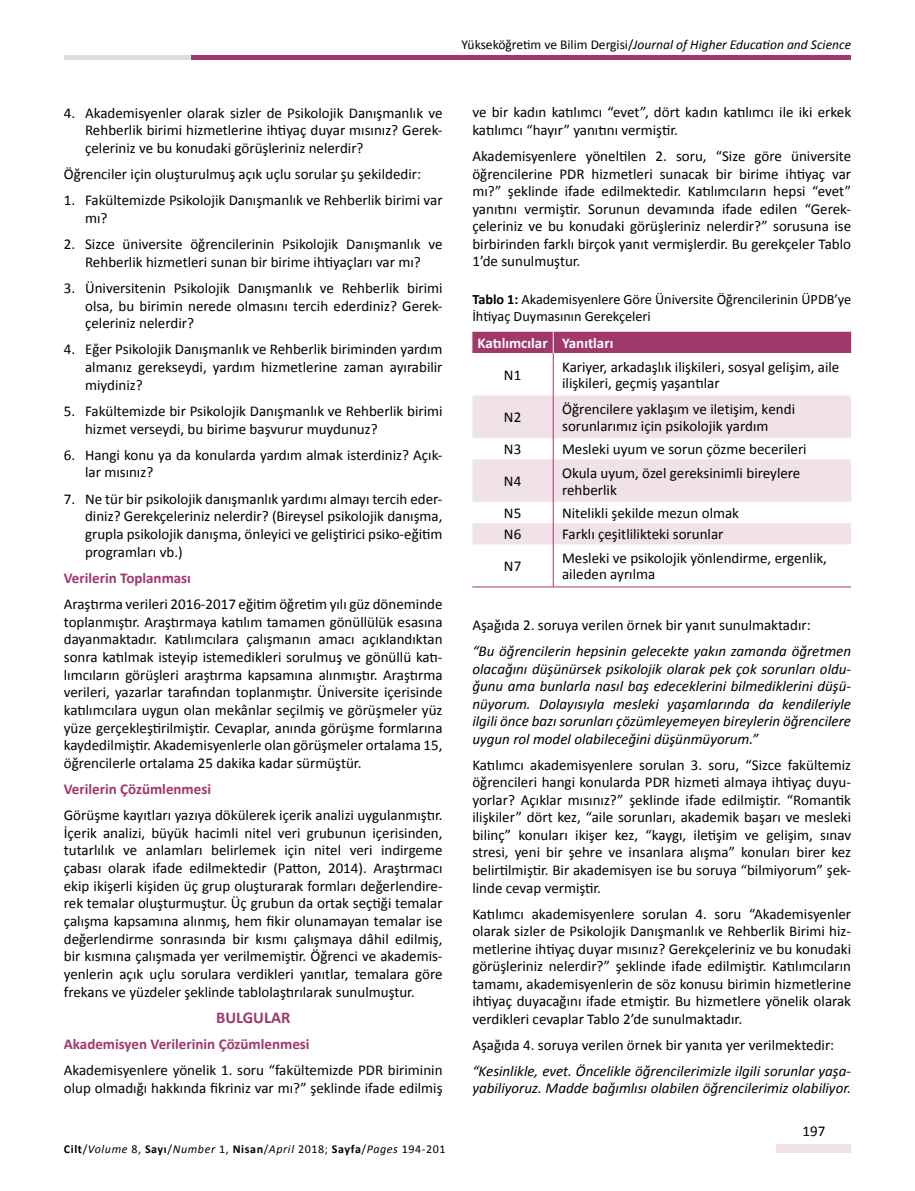
<style>
.page{position:relative;width:915px;height:1191px;background:#fff}
.page>*{position:absolute;margin:0;border:0;box-sizing:border-box;transform-origin:0 0}
.t1{font:700 16.5px "Calibri";color:#a0386c}
.t2{font:15px/17.7px "Calibri";color:#000}
.t3{font:italic 15px/17.5px "Calibri";color:#000;text-align:justify}
.t4{font:700 15px "Calibri";color:#a0386c}
.t5{font:700 15px "Calibri";color:#fff}
.t6{font:14.25px/17.2px "Calibri";color:#000}
.t7{font:italic 13.5px "Calibri";color:#000}
.t8{font:italic 12px "Calibri";letter-spacing:.05em;color:#000}
.s1{font-style:normal}
.s2{font-weight:700;font-style:normal}
.s3{font-weight:700}
</style>
<div class="page">
<div style="left:776px;top:1144px;width:74px;height:8px;background:#f1e2ea"></div>
<div style="left:64px;top:55px;width:132px;height:5px;background:#dcddde"></div>
<div style="left:191px;top:55px;width:659px;height:5px;background:#a0386c"></div>
<svg style="left:472px;top:395px;width:378px;height:149px;fill:#f1e2ea"></svg>
<hr style="left:552px;top:353px;width:1px;height:42px;background:#a0386c">
<hr style="left:552px;top:395px;width:1px;height:43px;background:#a0386c">
<svg style="left:552px;top:438px;width:1px;height:21px"></svg>
<hr style="left:552px;top:459px;width:1px;height:43px;background:#a0386c">
<svg style="left:552px;top:502px;width:1px;height:42px"></svg>
<hr style="left:552px;top:544px;width:1px;height:42px;background:#a0386c">
<div style="left:472px;top:332px;width:378px;height:21px;background:#a0386c"></div>
<hr style="left:472px;top:586px;width:81px;height:1px;background:#a0386c">
<hr style="left:553px;top:586px;width:297px;height:1px;background:#a0386c">
<p class="t7" style="left:461px;top:36px;width:391px"><span class="s1">Yükseköğretim ve Bilim Dergisi/</span>Journal of Higher Education and Science</p>
<p class="t2" style="left:85px;top:104px;width:359px;text-align:justify;text-indent:-21px">4. Akademisyenler olarak sizler de Psikolojik Danışmanlık ve Rehberlik birimi hizmetlerine ihtiyaç duyar mısınız? Gerek&shy;çeleriniz ve bu konudaki görüşleriniz nelerdir?</p>
<p class="t2" style="left:64px;top:165px;width:358px">Öğrenciler için oluşturulmuş açık uçlu sorular şu şekildedir:</p>
<p class="t2" style="left:85px;top:191px;width:359px;text-indent:-21px">1. Fakültemizde Psikolojik Danışmanlık ve Rehberlik birimi var mı?</p>
<p class="t2" style="left:64px;top:235px;width:380px;text-align:center">2. Sizce üniversite öğrencilerinin Psikolojik Danışmanlık ve<br>Rehberlik hizmetleri sunan bir birime ihtiyaçları var mı?</p>
<p class="t2" style="left:85px;top:279px;width:359px;text-align:justify;text-indent:-21px">3. Üniversitenin Psikolojik Danışmanlık ve Rehberlik birimi olsa, bu birimin nerede olmasını tercih ederdiniz? Gerek&shy;çeleriniz nelerdir?</p>
<p class="t2" style="left:85px;top:340px;width:359px;text-align:justify;text-indent:-21px">4. Eğer Psikolojik Danışmanlık ve Rehberlik biriminden yardım almanız gerekseydi, yardım hizmetlerine zaman ayırabilir miydiniz?</p>
<p class="t2" style="left:85px;top:402px;width:359px;text-indent:-21px">5. Fakültemizde bir Psikolojik Danışmanlık ve Rehberlik birimi hizmet verseydi, bu birime başvurur muydunuz?</p>
<p class="t2" style="left:85px;top:446px;width:359px;text-indent:-21px">6. Hangi konu ya da konularda yardım almak isterdiniz? Açık&shy;lar mısınız?</p>
<p class="t2" style="left:85px;top:490px;width:359px;text-align:justify;text-indent:-21px">7. Ne tür bir psikolojik danışmanlık yardımı almayı tercih eder&shy;diniz? Gerekçeleriniz nelerdir? (Bireysel psikolojik danışma, grupla psikolojik danışma, önleyici ve geliştirici psiko-eğitim programları vb.)</p>
<p class="t4" style="left:64px;top:568px;width:129px">Verilerin Toplanması</p>
<p class="t2" style="left:64px;top:595px;width:380px;text-align:justify">Araştırma verileri 2016-2017 eğitim öğretim yılı güz döneminde toplanmıştır. Araştırmaya katılım tamamen gönüllülük esasına dayanmaktadır. Katılımcılara çalışmanın amacı açıklandıktan sonra katılmak isteyip istemedikleri sorulmuş ve gönüllü katı&shy;lımcıların görüşleri araştırma kapsamına alınmıştır. Araştırma verileri, yazarlar tarafından toplanmıştır. Üniversite içerisinde katılımcılara uygun olan mekânlar seçilmiş ve görüşmeler yüz yüze gerçekleştirilmiştir. Cevaplar, anında görüşme formlarına kaydedilmiştir. Akademisyenlerle olan görüşmeler ortalama 15, öğrencilerle ortalama 25 dakika kadar sürmüştür.</p>
<p class="t4" style="left:64px;top:779px;width:149px">Verilerin Çözümlenmesi</p>
<p class="t2" style="left:64px;top:806px;width:380px;text-align:justify">Görüşme kayıtları yazıya dökülerek içerik analizi uygulanmıştır.<br>İçerik analizi, büyük hacimli nitel veri grubunun içerisinden, tutarlılık ve anlamları belirlemek için nitel veri indirgeme çabası olarak ifade edilmektedir (Patton, 2014). Araştırmacı ekip ikişerli kişiden üç grup oluşturarak formları değerlendire&shy;rek temalar oluşturmuştur. Üç grubun da ortak seçtiği temalar çalışma kapsamına alınmış, hem fikir olunamayan temalar ise değerlendirme sonrasında bir kısmı çalışmaya dâhil edilmiş, bir kısmına çalışmada yer verilmemiştir. Öğrenci ve akademis&shy;yenlerin açık uçlu sorulara verdikleri yanıtlar, temalara göre frekans ve yüzdeler şeklinde tablolaştırılarak sunulmuştur.</p>
<p class="t1" style="left:216px;top:1007px;width:76px">BULGULAR</p>
<p class="t4" style="left:64px;top:1034px;width:247px">Akademisyen Verilerinin Çözümlenmesi</p>
<p class="t2" style="left:64px;top:1061px;width:380px">Akademisyenlere yönelik 1. soru “fakültemizde PDR biriminin olup olmadığı hakkında fikriniz var mı?” şeklinde ifade edilmiş</p>
<p class="t8" style="left:64px;top:1140px;width:383px"><span class="s2">Cilt</span><span class="s1">/</span>Volume <span class="s1">8,</span> <span class="s2">Sayı</span><span class="s1">/</span>Number <span class="s1">1,</span> <span class="s2">Nisan</span><span class="s1">/</span>April <span class="s1">2018;</span> <span class="s2">Sayfa</span><span class="s1">/</span>Pages <span class="s1">194-201</span></p>
<p class="t2" style="left:472px;top:104px;width:380px">ve bir kadın katılımcı “evet”, dört kadın katılımcı ile iki erkek katılımcı “hayır” yanıtını vermiştir.</p>
<p class="t2" style="left:472px;top:147px;width:380px;text-align:justify">Akademisyenlere yöneltilen 2. soru, “Size göre üniversite öğrencilerine PDR hizmetleri sunacak bir birime ihtiyaç var mı?” şeklinde ifade edilmektedir. Katılımcıların hepsi “evet” yanıtını vermiştir. Sorunun devamında ifade edilen “Gerek&shy;çeleriniz ve bu konudaki görüşleriniz nelerdir?” sorusuna ise birbirinden farklı birçok yanıt vermişlerdir. Bu gerekçeler Tablo 1’de sunulmuştur.</p>
<p class="t6" style="left:472px;top:291px;width:380px"><span class="s3">Tablo 1:</span> Akademisyenlere Göre Üniversite Öğrencilerinin ÜPDB’ye<br>İhtiyaç Duymasının Gerekçeleri</p>
<p class="t5" style="left:477px;top:333px;width:137px">Katılımcılar Yanıtları</p>
<p class="t2" style="left:504px;top:366px;width:19px">N1</p>
<p class="t2" style="left:562px;top:358px;width:279px;line-height:16.5px">Kariyer, arkadaşlık ilişkileri, sosyal gelişim, aile ilişkileri, geçmiş yaşantılar</p>
<p class="t2" style="left:504px;top:409px;width:19px">N2</p>
<p class="t2" style="left:562px;top:401px;width:234px;line-height:16.5px">Öğrencilere yaklaşım ve iletişim, kendi sorunlarımız için psikolojik yardım</p>
<p class="t2" style="left:504px;top:440px;width:19px">N3</p>
<p class="t2" style="left:562px;top:440px;width:246px">Mesleki uyum ve sorun çözme becerileri</p>
<p class="t2" style="left:504px;top:472px;width:19px">N4</p>
<p class="t2" style="left:562px;top:465px;width:240px;line-height:16.5px">Okula uyum, özel gereksinimli bireylere rehberlik</p>
<p class="t2" style="left:504px;top:504px;width:19px">N5</p>
<p class="t2" style="left:562px;top:504px;width:178px">Nitelikli şekilde mezun olmak</p>
<p class="t2" style="left:504px;top:525px;width:19px">N6</p>
<p class="t2" style="left:562px;top:525px;width:163px">Farklı çeşitlilikteki sorunlar</p>
<p class="t2" style="left:504px;top:557px;width:19px">N7</p>
<p class="t2" style="left:562px;top:549px;width:266px;line-height:16.5px">Mesleki ve psikolojik yönlendirme, ergenlik, aileden ayrılma</p>
<p class="t2" style="left:472px;top:616px;width:340px">Aşağıda 2. soruya verilen örnek bir yanıt sunulmaktadır:</p>
<p class="t3" style="left:472px;top:642px;width:380px">“Bu öğrencilerin hepsinin gelecekte yakın zamanda öğretmen olacağını düşünürsek psikolojik olarak pek çok sorunları oldu&shy;ğunu ama bunlarla nasıl baş edeceklerini bilmediklerini düşü&shy;nüyorum. Dolayısıyla mesleki yaşamlarında da kendileriyle ilgili önce bazı sorunları çözümleyemeyen bireylerin öğrencilere uygun rol model olabileceğini düşünmüyorum.”</p>
<p class="t2" style="left:472px;top:756px;width:380px;text-align:justify">Katılımcı akademisyenlere sorulan 3. soru, “Sizce fakültemiz öğrencileri hangi konularda PDR hizmeti almaya ihtiyaç duyu&shy;yorlar? Açıklar mısınız?” şeklinde ifade edilmiştir. “Romantik ilişkiler” dört kez, “aile sorunları, akademik başarı ve mesleki bilinç” konuları ikişer kez, “kaygı, iletişim ve gelişim, sınav stresi, yeni bir şehre ve insanlara alışma” konuları birer kez belirtilmiştir. Bir akademisyen ise bu soruya “bilmiyorum” şek&shy;linde cevap vermiştir.</p>
<p class="t2" style="left:472px;top:904px;width:380px;text-align:justify">Katılımcı akademisyenlere sorulan 4. soru “Akademisyenler olarak sizler de Psikolojik Danışmanlık ve Rehberlik Birimi hiz&shy;metlerine ihtiyaç duyar mısınız? Gerekçeleriniz ve bu konudaki görüşleriniz nelerdir?” şeklinde ifade edilmiştir. Katılımcıların tamamı, akademisyenlerin de söz konusu birimin hizmetlerine ihtiyaç duyacağını ifade etmiştir. Bu hizmetlere yönelik olarak verdikleri cevaplar Tablo 2’de sunulmaktadır.</p>
<p class="t2" style="left:472px;top:1035px;width:363px">Aşağıda 4. soruya verilen örnek bir yanıta yer verilmektedir:</p>
<p class="t3" style="left:472px;top:1061px;width:380px">“Kesinlikle, evet. Öncelikle öğrencilerimizle ilgili sorunlar yaşa&shy;yabiliyoruz. Madde bağımlısı olabilen öğrencilerimiz olabiliyor.</p>
<p class="t2" style="left:802px;top:1122px;width:24px">197</p>
</div>
